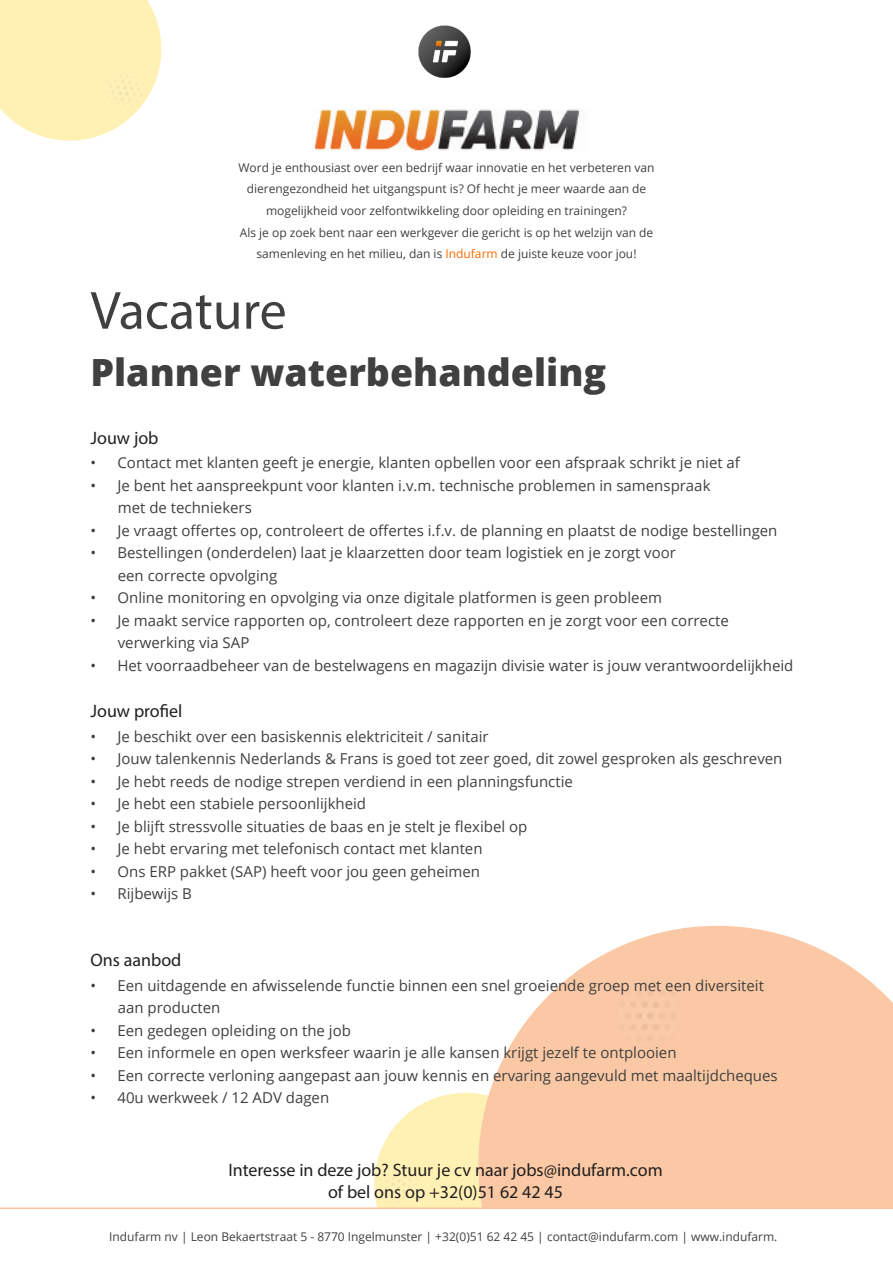
<style>
.page{position:relative;width:893px;height:1263px;background:#fff}
.page>*{position:absolute;margin:0;border:0;box-sizing:border-box;transform-origin:0 0}
.t1{font:54px "Myriad Pro";color:#404040}
.t2{font:800 37.5px "Open Sans";color:#404040}
.t3{font:18px "Myriad Pro";color:#231f20}
.t4{font:15px "Open Sans";color:#404040}
.t5{font:12px/21.8px "Open Sans";color:#404040;text-align:center}
.s1{color:#ff6900}
</style>
<div class="page">
<svg style="left:374px;top:1092px;width:104px;height:115px"></svg>
<svg style="left:0;top:0;width:162px;height:141px;background:#fef2bd"></svg>
<svg style="left:478px;top:926px;width:415px;height:281px;background:#fad0b1"></svg>
<div style="left:599px;top:965px;width:85px;height:90px;background:#fac8a4"></div>
<div style="left:610px;top:1010px;width:11px;height:11px;background:#f7c6a2;border-radius:50%"></div>
<div style="left:608px;top:1008px;width:15px;height:15px;border:4px solid #fff;border-radius:50%"></div>
<hr style="left:0;top:1207px;width:893px;height:3px;background:#ffc399">
<img style="left:314px;top:109px;width:270px;height:42px">
<img style="left:418px;top:25px;width:53px;height:53px">
<p class="t5" style="left:238px;top:156px;width:418px">Word je enthousiast over een bedrijf waar innovatie en het verbeteren van</p>
<p class="t5" style="left:247px;top:178px;width:401px">dierengezondheid het uitgangspunt is? Of hecht je meer waarde aan de</p>
<p class="t5" style="left:266px;top:199px;width:362px">mogelijkheid voor zelfontwikkeling door opleiding en trainingen?</p>
<p class="t5" style="left:240px;top:221px;width:415px">Als je op zoek bent naar een werkgever die gericht is op het welzijn van de samenleving en het milieu, dan is <span class="s1">Indufarm</span> de juiste keuze voor jou!</p>
<p class="t1" style="left:90px;top:277px;width:198px">Vacature</p>
<p class="t2" style="left:90px;top:344px;width:517px">Planner waterbehandeling</p>
<p class="t3" style="left:90px;top:427px;width:70px">Jouw job</p>
<p class="t4" style="left:90px;top:452px;width:651px">• Contact met klanten geeft je energie, klanten opbellen voor een afspraak schrikt je niet af</p>
<p class="t4" style="left:90px;top:475px;width:621px">• Je bent het aanspreekpunt voor klanten i.v.m. technische problemen in samenspraak</p>
<p class="t4" style="left:118px;top:497px;width:136px">met de techniekers</p>
<p class="t4" style="left:90px;top:520px;width:688px">• Je vraagt offertes op, controleert de offertes i.f.v. de planning en plaatst de nodige bestellingen</p>
<p class="t4" style="left:90px;top:542px;width:587px">• Bestellingen (onderdelen) laat je klaarzetten door team logistiek en je zorgt voor</p>
<p class="t4" style="left:118px;top:565px;width:161px">een correcte opvolging</p>
<p class="t4" style="left:90px;top:587px;width:573px">• Online monitoring en opvolging via onze digitale platformen is geen probleem</p>
<p class="t4" style="left:90px;top:610px;width:640px">• Je maakt service rapporten op, controleert deze rapporten en je zorgt voor een correcte</p>
<p class="t4" style="left:118px;top:632px;width:133px">verwerking via SAP</p>
<p class="t4" style="left:90px;top:655px;width:704px">• Het voorraadbeheer van de bestelwagens en magazijn divisie water is jouw verantwoordelijkheid</p>
<p class="t3" style="left:90px;top:699px;width:94px">Jouw profiel</p>
<p class="t4" style="left:90px;top:726px;width:400px">• Je beschikt over een basiskennis elektriciteit / sanitair</p>
<p class="t4" style="left:90px;top:748px;width:693px">• Jouw talenkennis Nederlands &amp; Frans is goed tot zeer goed, dit zowel gesproken als geschreven</p>
<p class="t4" style="left:90px;top:771px;width:484px">• Je hebt reeds de nodige strepen verdiend in een planningsfunctie</p>
<p class="t4" style="left:90px;top:793px;width:277px">• Je hebt een stabiele persoonlijkheid</p>
<p class="t4" style="left:90px;top:816px;width:438px">• Je blijft stressvolle situaties de baas en je stelt je flexibel op</p>
<p class="t4" style="left:90px;top:838px;width:394px">• Je hebt ervaring met telefonisch contact met klanten</p>
<p class="t4" style="left:90px;top:861px;width:391px">• Ons ERP pakket (SAP) heeft voor jou geen geheimen</p>
<p class="t4" style="left:90px;top:883px;width:103px">• Rijbewijs B</p>
<p class="t3" style="left:90px;top:948px;width:92px">Ons aanbod</p>
<p class="t4" style="left:90px;top:975px;width:675px">• Een uitdagende en afwisselende functie binnen een snel groeiende groep met een diversiteit</p>
<p class="t4" style="left:118px;top:997px;width:104px">aan producten</p>
<p class="t4" style="left:90px;top:1020px;width:262px">• Een gedegen opleiding on the job</p>
<p class="t4" style="left:90px;top:1042px;width:588px">• Een informele en open werksfeer waarin je alle kansen krijgt jezelf te ontplooien</p>
<p class="t4" style="left:90px;top:1065px;width:689px">• Een correcte verloning aangepast aan jouw kennis en ervaring aangevuld met maaltijdcheques</p>
<p class="t4" style="left:90px;top:1087px;width:240px">• 40u werkweek / 12 ADV dagen</p>
<p class="t3" style="left:228px;top:1159px;width:436px">Interesse in deze job? Stuur je cv naar jobs@indufarm.com</p>
<p class="t3" style="left:328px;top:1181px;width:237px">of bel ons op +32(0)51 62 42 45</p>
<p class="t5" style="left:109px;top:1225px;width:670px">Indufarm nv | Leon Bekaertstraat 5 - 8770 Ingelmunster | +32(0)51 62 42 45 | contact@indufarm.com | www.indufarm.</p>
</div>
